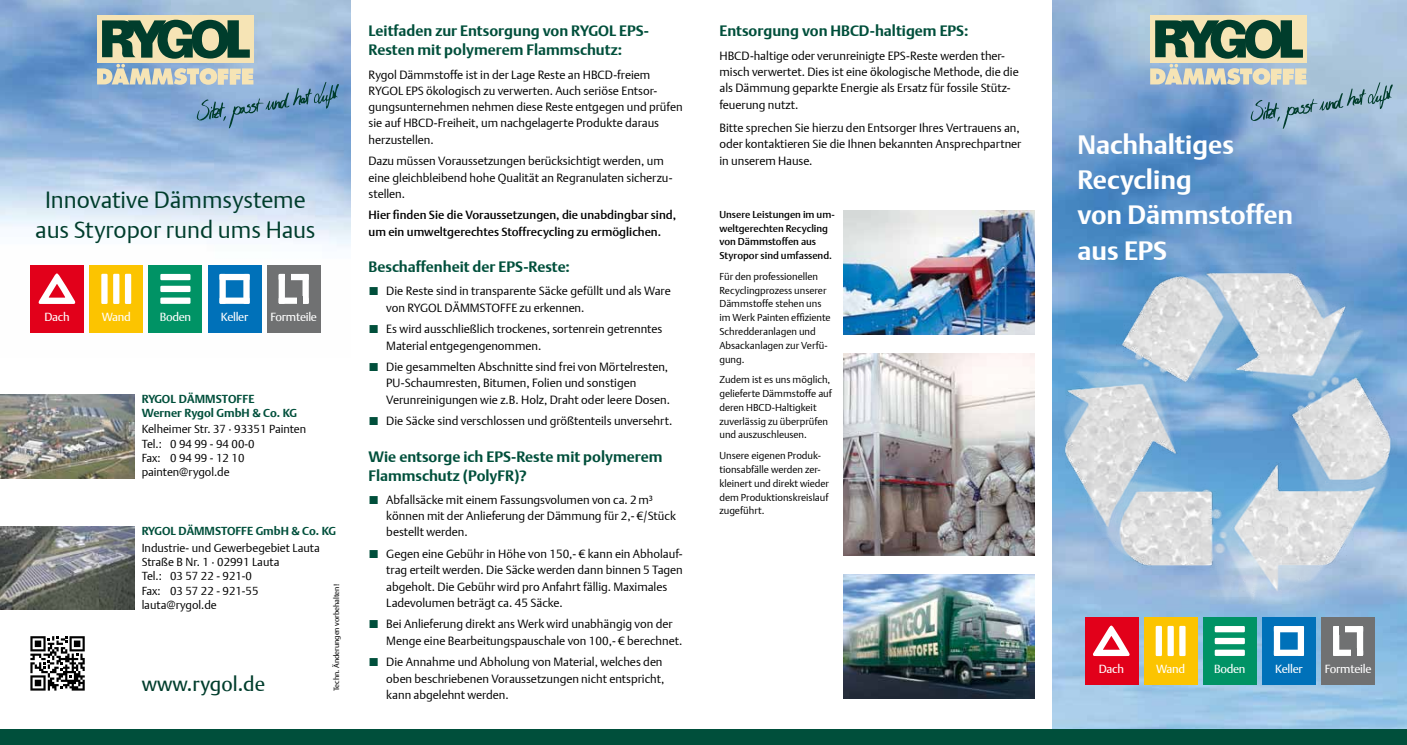
<style>
.page{position:relative;width:1407px;height:745px;background:#fff}
.page>*{position:absolute;margin:0;border:0;box-sizing:border-box;transform-origin:0 0}
.t1{font:700 26.38px/35.2px "DTL Argo T";color:#fff}
.t2{font:23.38px/30.6px "DTL Argo T Light";color:#003d2c;text-align:center}
.t3{font:20px "DTL Argo T";color:#003d2c}
.t4{font:700 15px/18.8px "DTL Argo T";color:#004f3b}
.t5{font:11.88px/16.2px "DTL Argo T Light";color:#000}
.t6{font:11.88px/16.2px "DTL Argo T Medium";color:#000}
.t7{font:11.62px "DTL Argo T";letter-spacing:-.02em;color:#fff}
.t8{font:11.5px/14.4px "DTL Argo T Light";color:#000}
.t9{font:700 11.5px/14.4px "DTL Argo T";color:#004f3b}
.t10{font:10px/13.8px "DTL Argo T Light";color:#000}
.t11{font:10px/13.8px "DTL Argo T Medium";color:#000}
.t12{font:7.5px "DTL Argo T";color:#000}
.s1{font-family:"Times New Roman";font-size:17.5px;color:#004f3b}
</style>
<div class="page">
<img style="left:1052px;top:0;width:355px;height:728px">
<img style="left:0;top:0;width:351px;height:333px">
<img style="left:0;top:394px;width:135px;height:84px">
<img style="left:0;top:526px;width:135px;height:83px">
<div style="left:30px;top:265px;width:54px;height:67px;background:#e2001a"></div>
<div style="left:89px;top:265px;width:54px;height:67px;background:#fcc400"></div>
<div style="left:149px;top:265px;width:53px;height:67px;background:#009365"></div>
<div style="left:208px;top:265px;width:53px;height:67px;background:#0071b9"></div>
<div style="left:101px;top:273px;width:7px;height:31px;background:#fff"></div>
<div style="left:125px;top:273px;width:6px;height:31px;background:#fff"></div>
<div style="left:113px;top:273px;width:6px;height:31px;background:#fff"></div>
<div style="left:160px;top:274px;width:30px;height:6px;background:#fff"></div>
<div style="left:160px;top:297px;width:30px;height:6px;background:#fff"></div>
<div style="left:160px;top:285px;width:30px;height:7px;background:#fff"></div>
<div style="left:219px;top:274px;width:31px;height:6px;background:#fff"></div>
<div style="left:219px;top:297px;width:31px;height:6px;background:#fff"></div>
<div style="left:219px;top:274px;width:7px;height:29px;background:#fff"></div>
<div style="left:243px;top:274px;width:7px;height:29px;background:#fff"></div>
<svg style="left:38px;top:273px;width:38px;height:31px"></svg>
<div style="left:267px;top:265px;width:53px;height:67px;background:#707172"></div>
<div style="left:279px;top:274px;width:30px;height:6px;background:#fff"></div>
<div style="left:279px;top:297px;width:30px;height:6px;background:#fff"></div>
<div style="left:279px;top:274px;width:6px;height:29px;background:#fff"></div>
<div style="left:302px;top:274px;width:7px;height:29px;background:#fff"></div>
<div style="left:285px;top:273px;width:5px;height:10px;background:#707172"></div>
<div style="left:297px;top:295px;width:5px;height:10px;background:#707172"></div>
<svg style="left:30px;top:636px;width:55px;height:54px"></svg>
<img style="left:843px;top:353px;width:192px;height:202px">
<img style="left:843px;top:210px;width:192px;height:124px">
<img style="left:843px;top:574px;width:192px;height:124px">
<div style="left:97px;top:15px;width:157px;height:47px;background:#f6e4b5"></div>
<svg style="left:97px;top:20px;width:242px;height:108px;background:#88a5b4"></svg>
<div style="left:1150px;top:15px;width:157px;height:47px;background:#f6e4b5"></div>
<div style="left:1084px;top:617px;width:54px;height:67px;background:#e2001a"></div>
<div style="left:1144px;top:617px;width:53px;height:67px;background:#fcc400"></div>
<div style="left:1203px;top:617px;width:53px;height:67px;background:#009365"></div>
<div style="left:1262px;top:617px;width:53px;height:67px;background:#0071b9"></div>
<div style="left:1155px;top:625px;width:7px;height:30px;background:#fff"></div>
<div style="left:1179px;top:625px;width:6px;height:30px;background:#fff"></div>
<div style="left:1167px;top:625px;width:7px;height:30px;background:#fff"></div>
<div style="left:1214px;top:649px;width:31px;height:6px;background:#fff"></div>
<div style="left:1214px;top:637px;width:31px;height:6px;background:#fff"></div>
<div style="left:1274px;top:649px;width:30px;height:6px;background:#fff"></div>
<div style="left:1274px;top:625px;width:6px;height:30px;background:#fff"></div>
<div style="left:1297px;top:625px;width:7px;height:30px;background:#fff"></div>
<svg style="left:1093px;top:638px;width:37px;height:19px"></svg>
<div style="left:1321px;top:617px;width:54px;height:67px;background:#707172"></div>
<div style="left:1333px;top:649px;width:30px;height:6px;background:#fff"></div>
<div style="left:1333px;top:625px;width:6px;height:30px;background:#fff"></div>
<div style="left:1357px;top:625px;width:6px;height:30px;background:#fff"></div>
<div style="left:1351px;top:647px;width:6px;height:10px;background:#707172"></div>
<svg style="left:1150px;top:20px;width:243px;height:109px;background:#8da9b3"></svg>
<img style="left:1052px;top:239px;width:355px;height:399px">
<div style="left:0;top:728px;width:1407px;height:16px;background:#004f3b"></div>
<h2 class="t2" style="left:35px;top:184px;width:282px">Innovative Dämmsysteme aus Styropor rund ums Haus</h2>
<p class="t7" style="left:45px;top:310px;width:27px">Dach</p>
<p class="t7" style="left:102px;top:310px;width:31px">Wand</p>
<p class="t7" style="left:160px;top:310px;width:33px">Boden</p>
<p class="t7" style="left:221px;top:310px;width:29px">Keller</p>
<p class="t7" style="left:270px;top:310px;width:48px">Formteile</p>
<p class="t9" style="left:142px;top:391px;width:157px">RYGOL DÄMMSTOFFE<br>Werner Rygol GmbH &amp; Co. KG</p>
<p class="t8" style="left:142px;top:421px;width:166px">Kelheimer Str. 37 ∙ 93351 Painten<br>Tel.: 0 94 99 - 94 00-0<br>Fax: 0 94 99 - 12 10 painten@rygol.de</p>
<p class="t9" style="left:142px;top:523px;width:196px">RYGOL DÄMMSTOFFE GmbH &amp; Co. KG</p>
<p class="t8" style="left:142px;top:540px;width:180px">Industrie- und Gewerbegebiet Lauta<br>Straße B Nr. 1 ∙ 02991 Lauta<br>Tel.: 03 57 22 - 921-0<br>Fax: 03 57 22 - 921-55 lauta@rygol.de</p>
<p class="t12" style="left:332px;top:690px;width:108px;rotate:-90deg">Techn. Änderungen vorbehalten!</p>
<h3 class="t3" style="left:142px;top:671px;width:125px">www.rygol.de</h3>
<p class="t4" style="left:369px;top:22px;width:282px">Leitfaden zur Entsorgung von RYGOL EPS-<br>Resten mit polymerem Flammschutz:</p>
<p class="t5" style="left:369px;top:66px;width:315px">Rygol Dämmstoffe ist in der Lage Reste an HBCD-freiem RYGOL EPS ökologisch zu verwerten. Auch seriöse Entsor&shy;gungsunternehmen nehmen diese Reste entgegen und prüfen sie auf HBCD-Freiheit, um nachgelagerte Produkte daraus herzustellen.</p>
<p class="t5" style="left:369px;top:153px;width:305px">Dazu müssen Voraussetzungen berücksichtigt werden, um eine gleichbleibend hohe Qualität an Regranulaten sicherzu&shy;stellen.</p>
<p class="t6" style="left:369px;top:207px;width:309px">Hier finden Sie die Voraussetzungen, die unabdingbar sind, um ein umweltgerechtes Stoffrecycling zu ermöglichen.</p>
<p class="t4" style="left:369px;top:257px;width:203px">Beschaffenheit der EPS-Reste:</p>
<p class="t5" style="left:386px;top:283px;width:286px;text-indent:-18px"><span class="s1">■</span> Die Reste sind in transparente Säcke gefüllt und als Ware von RYGOL DÄMMSTOFFE zu erkennen.</p>
<p class="t5" style="left:386px;top:321px;width:278px;text-indent:-18px"><span class="s1">■</span> Es wird ausschließlich trockenes, sortenrein getrenntes<br>Material entgegengenommen.</p>
<p class="t5" style="left:386px;top:358px;width:285px;text-indent:-18px"><span class="s1">■</span> Die gesammelten Abschnitte sind frei von Mörtelresten,<br>PU-Schaumresten, Bitumen, Folien und sonstigen<br>Verunreinigungen wie z.B. Holz, Draht oder leere Dosen.</p>
<p class="t5" style="left:369px;top:412px;width:305px"><span class="s1">■</span> Die Säcke sind verschlossen und größtenteils unversehrt.</p>
<p class="t4" style="left:369px;top:446px;width:295px">Wie entsorge ich EPS-Reste mit polymerem<br>Flammschutz (PolyFR)?</p>
<p class="t5" style="left:386px;top:491px;width:291px;text-indent:-18px"><span class="s1">■</span> Abfallsäcke mit einem Fassungsvolumen von ca. 2m³ können mit der Anlieferung der Dämmung für 2,- €/Stück bestellt werden.</p>
<p class="t5" style="left:386px;top:545px;width:298px;text-indent:-18px"><span class="s1">■</span> Gegen eine Gebühr in Höhe von 150,- € kann ein Abholauf&shy;trag erteilt werden. Die Säcke werden dann binnen 5 Tagen abgeholt. Die Gebühr wird pro Anfahrt fällig. Maximales Ladevolumen beträgt ca. 45 Säcke.</p>
<p class="t5" style="left:386px;top:615px;width:298px;text-indent:-18px"><span class="s1">■</span> Bei Anlieferung direkt ans Werk wird unabhängig von der<br>Menge eine Bearbeitungspauschale von 100,- € berechnet.</p>
<p class="t5" style="left:386px;top:653px;width:280px;text-indent:-18px"><span class="s1">■</span> Die Annahme und Abholung von Material, welches den oben beschriebenen Voraussetzungen nicht entspricht, kann abgelehnt werden.</p>
<p class="t4" style="left:719px;top:22px;width:250px">Entsorgung von HBCD-haltigem EPS:</p>
<p class="t5" style="left:719px;top:47px;width:301px">HBCD-haltige oder verunreinigte EPS-Reste werden ther&shy;misch verwertet. Dies ist eine ökologische Methode, die die als Dämmung geparkte Energie als Ersatz für fossile Stütz&shy;feuerung nutzt.</p>
<p class="t5" style="left:719px;top:119px;width:303px">Bitte sprechen Sie hierzu den Entsorger Ihres Vertrauens an, oder kontaktieren Sie die Ihnen bekannten Ansprechpartner in unserem Hause.</p>
<p class="t11" style="left:719px;top:207px;width:117px">Unsere Leistungen im um&shy;weltgerechten Recycling von Dämmstoffen aus<br>Styropor sind umfassend.</p>
<p class="t10" style="left:719px;top:269px;width:113px">Für den professionellen<br>Recyclingprozess unserer<br>Dämmstoffe stehen uns im Werk Painten effiziente<br>Schredderanlagen und<br>Absackanlagen zur Verfü&shy;gung.</p>
<p class="t10" style="left:719px;top:372px;width:114px">Zudem ist es uns möglich, gelieferte Dämmstoffe auf deren HBCD-Haltigkeit zuverlässig zu überprüfen und auszuschleusen.</p>
<p class="t10" style="left:719px;top:448px;width:111px">Unsere eigenen Produk&shy;tionsabfälle werden zer&shy;kleinert und direkt wieder dem Produktionskreislauf zugeführt.</p>
<h1 class="t1" style="left:1077px;top:126px;width:217px">Nachhaltiges<br>Recycling<br>von Dämmstoffen aus EPS</h1>
<p class="t7" style="left:1099px;top:662px;width:27px">Dach</p>
<p class="t7" style="left:1156px;top:662px;width:31px">Wand</p>
<p class="t7" style="left:1214px;top:662px;width:33px">Boden</p>
<p class="t7" style="left:1275px;top:662px;width:29px">Keller</p>
<p class="t7" style="left:1324px;top:662px;width:48px">Formteile</p>
</div>
